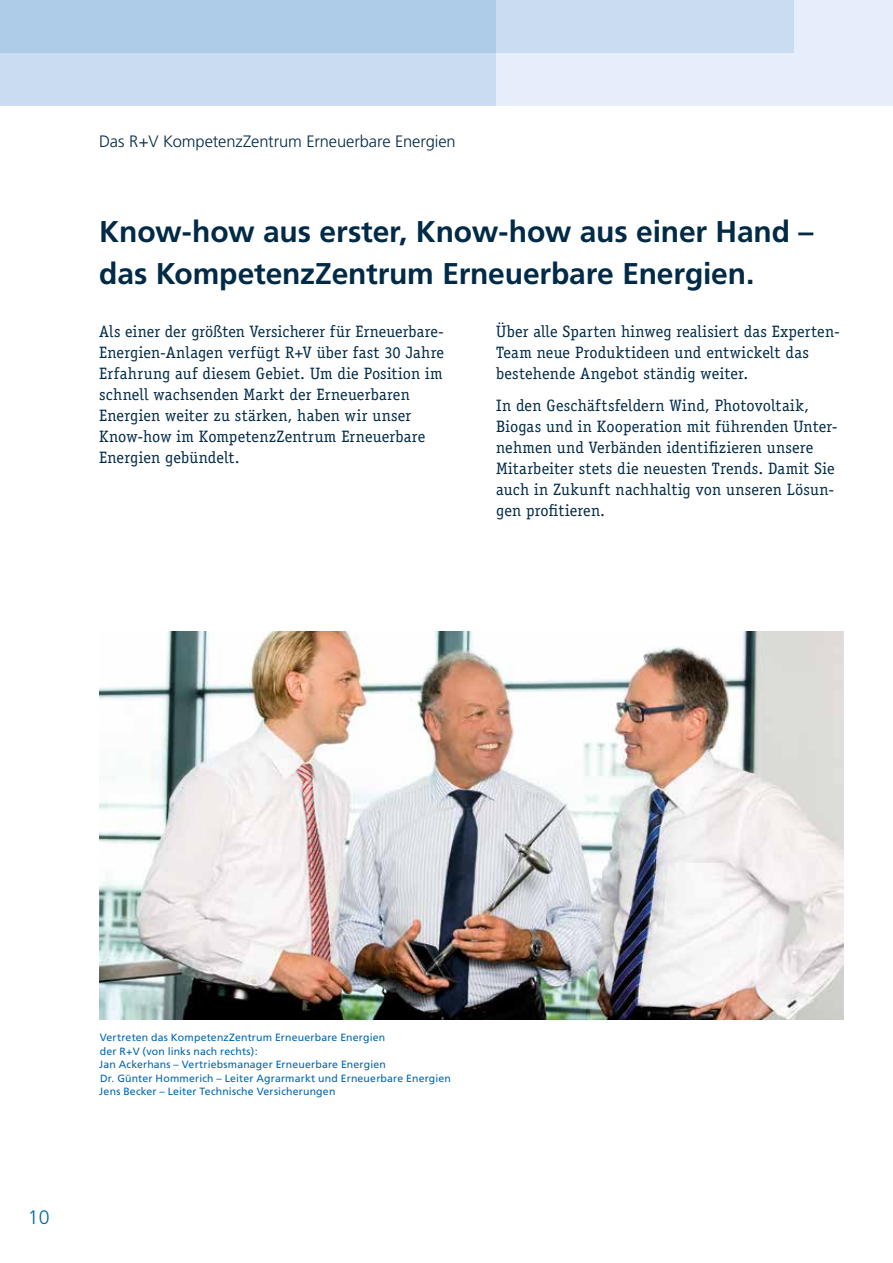
<style>
.page{position:relative;width:893px;height:1263px;background:#fff}
.page>*{position:absolute;margin:0;border:0;box-sizing:border-box;transform-origin:0 0}
.t1{font:700 30px/42.2px "Frutiger";letter-spacing:-.005em;color:#002a47}
.t2{font:300 19.5px "Frutiger";color:#0067b0}
.t3{font:16.5px/21px "Officina Serif";letter-spacing:.01em;color:#002a47}
.t4{font:300 16.5px "Frutiger";letter-spacing:-.005em;color:#002a47}
.t5{font:10.5px/13.5px "Frutiger";letter-spacing:.015em;color:#0067b0}
</style>
<div class="page">
<div style="left:0;top:0;width:893px;height:105px;background:#e7eefb"></div>
<div style="left:0;top:0;width:794px;height:53px;background:#c9dcf1"></div>
<div style="left:0;top:0;width:496px;height:105px;background:linear-gradient(to right,#bbd4ec,#bbd4ec)"></div>
<img style="left:99px;top:631px;width:744px;height:388px">
<p class="t4" style="left:99px;top:132px;width:358px">Das R+V KompetenzZentrum Erneuerbare Energien</p>
<h1 class="t1" style="left:99px;top:210px;width:716px">Know-how aus erster, Know-how aus einer Hand – das KompetenzZentrum Erneuerbare Energien.</h1>
<p class="t3" style="left:99px;top:321px;width:346px">Als einer der größten Versicherer für Erneuerbare-Energien-Anlagen verfügt R+V über fast 30 Jahre Erfahrung auf diesem Gebiet. Um die Position im schnell wachsenden Markt der Erneuerbaren Energien weiter zu stärken, haben wir unser Know-how im KompetenzZentrum Erneuerbare Energien gebündelt.</p>
<p class="t3" style="left:496px;top:321px;width:345px">Über alle Sparten hinweg realisiert das Experten-<br>Team neue Produktideen und entwickelt das bestehende Angebot ständig weiter.</p>
<p class="t3" style="left:496px;top:394px;width:343px">In den Geschäftsfeldern Wind, Photovoltaik, Biogas und in Kooperation mit führenden Unter&shy;nehmen und Verbänden identifizieren unsere Mitarbeiter stets die neuesten Trends. Damit Sie auch in Zukunft nachhaltig von unseren Lösun&shy;gen profitieren.</p>
<p class="t2" style="left:28px;top:1206px;width:23px">10</p>
<p class="t5" style="left:99px;top:1030px;width:353px">Vertreten das KompetenzZentrum Erneuerbare Energien<br>der R+V (von links nach rechts):<br>Jan Ackerhans – Vertriebsmanager Erneuerbare Energien<br>Dr. Günter Hommerich – Leiter Agrarmarkt und Erneuerbare Energien Jens Becker – Leiter Technische Versicherungen</p>
</div>
